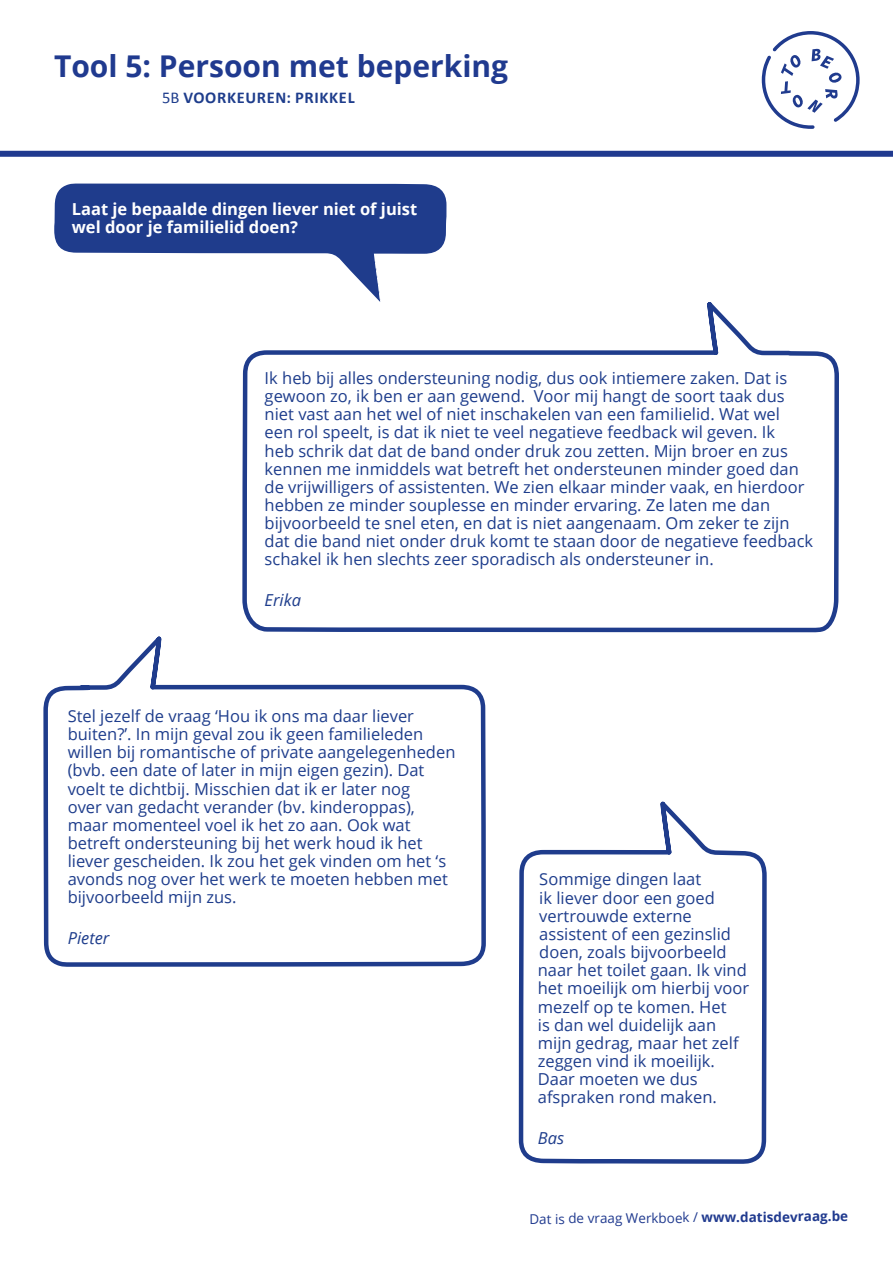
<style>
.page{position:relative;width:893px;height:1263px;background:#fff}
.page>*{position:absolute;margin:0;border:0;box-sizing:border-box;transform-origin:0 0}
.t1{font:700 30px "Open Sans";color:#203a8f}
.t2{font:16.5px/18.1px "Open Sans";color:#1e3d8c}
.t3{font:700 16.5px/18.1px "Open Sans";color:#fff}
.t4{font:700 16.5px "Calibri";letter-spacing:.04em;color:#1e3d8c}
.t5{font:italic 16.5px "Open Sans";color:#1e3d8c}
.t6{font:13.5px "Open Sans";letter-spacing:-.01em;color:#203a8f}
.s1{font-weight:400}
.s2{font-weight:700}
</style>
<div class="page">
<svg style="left:762px;top:31px;width:98px;height:98px"></svg>
<div style="left:0;top:151px;width:893px;height:6px;background:#203a8f"></div>
<svg style="left:54px;top:184px;width:392px;height:114px;fill:#1f3c8c"></svg>
<svg style="left:518px;top:801px;width:249px;height:363px"></svg>
<svg style="left:242px;top:298px;width:597px;height:335px"></svg>
<svg style="left:43px;top:632px;width:445px;height:335px"></svg>
<h1 class="t1" style="left:54px;top:45px;width:456px">Tool 5: Persoon met beperking</h1>
<p class="t4" style="left:162px;top:87px;width:194px"><span class="s1">5B</span> VOORKEUREN: PRIKKEL</p>
<p class="t3" style="left:72px;top:200px;width:347px">Laat je bepaalde dingen liever niet of juist wel door je familielid doen?</p>
<p class="t2" style="left:265px;top:368px;width:550px">Ik heb bij alles ondersteuning nodig, dus ook intiemere zaken. Dat is gewoon zo, ik ben er aan gewend. Voor mij hangt de soort taak dus niet vast aan het wel of niet inschakelen van een familielid. Wat wel<br>een rol speelt, is dat ik niet te veel negatieve feedback wil geven. Ik<br>heb schrik dat dat de band onder druk zou zetten. Mijn broer en zus kennen me inmiddels wat betreft het ondersteunen minder goed dan de vrijwilligers of assistenten. We zien elkaar minder vaak, en hierdoor hebben ze minder souplesse en minder ervaring. Ze laten me dan bijvoorbeeld te snel eten, en dat is niet aangenaam. Om zeker te zijn dat die band niet onder druk komt te staan door de negatieve feedback schakel ik hen slechts zeer sporadisch als ondersteuner in.</p>
<p class="t5" style="left:265px;top:589px;width:38px">Erika</p>
<p class="t2" style="left:68px;top:706px;width:389px">Stel jezelf de vraag ‘Hou ik ons ma daar liever buiten?’. In mijn geval zou ik geen familieleden willen bij romantische of private aangelegenheden (bvb. een date of later in mijn eigen gezin). Dat voelt te dichtbij. Misschien dat ik er later nog<br>over van gedacht verander (bv. kinderoppas), maar momenteel voel ik het zo aan. Ook wat betreft ondersteuning bij het werk houd ik het liever gescheiden. Ik zou het gek vinden om het ‘s avonds nog over het werk te moeten hebben met bijvoorbeeld mijn zus.</p>
<p class="t5" style="left:68px;top:927px;width:43px">Pieter</p>
<p class="t2" style="left:538px;top:870px;width:213px">Sommige dingen laat<br>ik liever door een goed vertrouwde externe assistent of een gezinslid doen, zoals bijvoorbeeld naar het toilet gaan. Ik vind het moeilijk om hierbij voor mezelf op te komen. Het<br>is dan wel duidelijk aan mijn gedrag, maar het zelf zeggen vind ik moeilijk.<br>Daar moeten we dus afspraken rond maken.</p>
<p class="t5" style="left:538px;top:1127px;width:28px">Bas</p>
<p class="t6" style="left:529px;top:1209px;width:320px">Dat is de vraag Werkboek / <span class="s2">www.datisdevraag.b</span><sup>e</sup></p>
</div>
